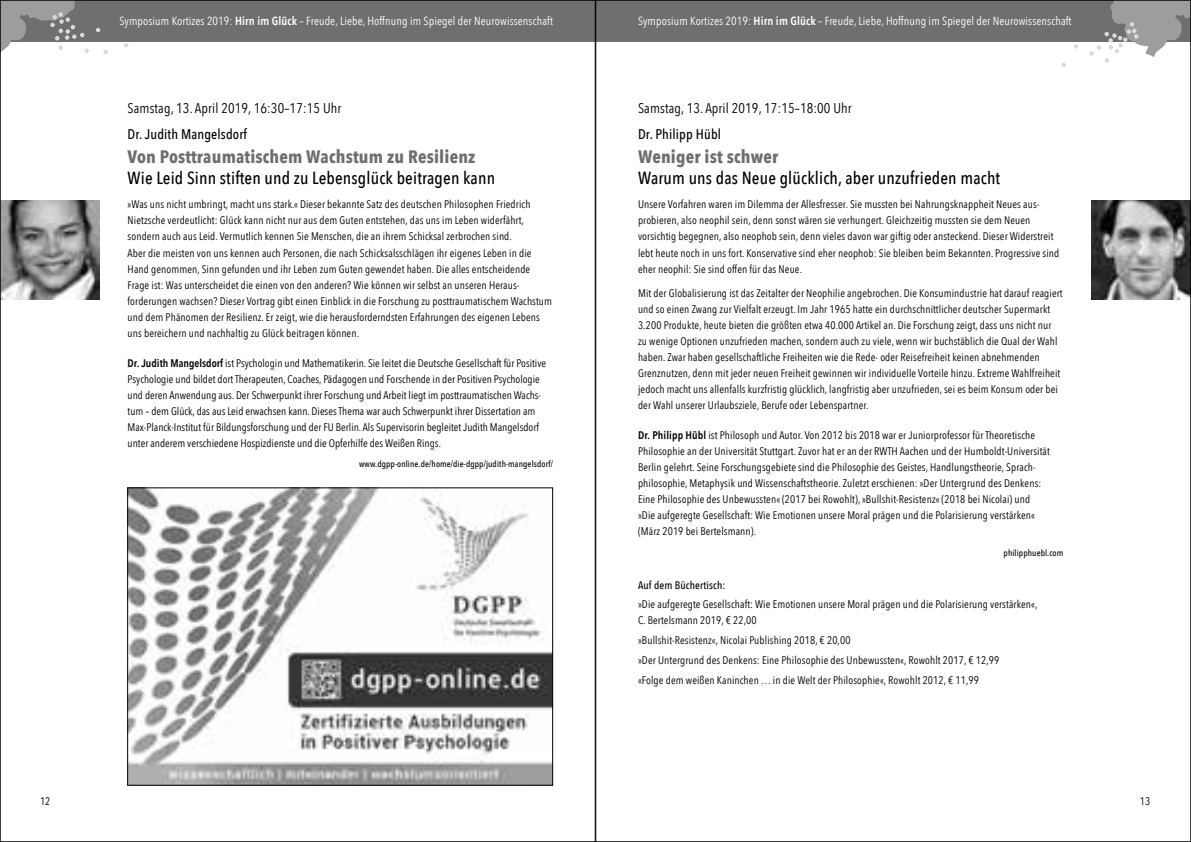
<style>
.page{position:relative;width:1191px;height:842px;background:#fff}
.page>*{position:absolute;margin:0;border:0;box-sizing:border-box;transform-origin:0 0}
.t1{font:700 18px "Avenir Next Condensed";letter-spacing:.01em;color:#706f6f}
.t2{font:500 17.5px "Avenir Next Condensed";letter-spacing:.01em;color:#000}
.t3{font:14px "Avenir Next Condensed";letter-spacing:.01em;color:#000}
.t4{font:500 14px "Avenir Next Condensed";letter-spacing:.01em;color:#000}
.t5{font:11.8px "Avenir Next Condensed";letter-spacing:.01em;color:#fff}
.t6{font:11px/16px "Avenir Next Condensed";letter-spacing:.01em;color:#000}
.t7{font:500 11px "Avenir Next Condensed";letter-spacing:.01em;color:#000}
.t8{font:500 9px "Avenir Next Condensed";letter-spacing:.01em;color:#000}
.s1{font-weight:600}
</style>
<div class="page">
<img style="left:129px;top:489px;width:422px;height:294px">
<div style="left:127px;top:487px;width:426px;height:298px;border:1px solid #000"></div>
<img style="left:1091px;top:201px;width:98px;height:99px">
<img style="left:2px;top:201px;width:97px;height:99px">
<div style="left:595px;top:0;width:596px;height:41px;background:#706f6f"></div>
<div style="left:0;top:0;width:595px;height:41px;background:#706f6f"></div>
<svg style="left:1074px;top:44px;width:4px;height:5px"></svg>
<svg style="left:1061px;top:63px;width:5px;height:4px"></svg>
<svg style="left:1089px;top:2px;width:100px;height:61px"></svg>
<svg style="left:103px;top:50px;width:5px;height:4px"></svg>
<svg style="left:124px;top:43px;width:4px;height:4px"></svg>
<svg style="left:96px;top:28px;width:4px;height:4px"></svg>
<svg style="left:2px;top:2px;width:87px;height:51px"></svg>
<p class="t5" style="left:119px;top:11px;width:435px">Symposium Kortizes 2019: <span class="s1">Hirn im Glück</span> – Freude, Liebe, Hoffnung im Spiegel der Neurowissenschaft</p>
<p class="t5" style="left:638px;top:11px;width:435px">Symposium Kortizes 2019: <span class="s1">Hirn im Glück</span> – Freude, Liebe, Hoffnung im Spiegel der Neurowissenschaft</p>
<p class="t3" style="left:128px;top:96px;width:215px">Samstag, 13. April 2019, 16:30–17:15 Uhr</p>
<p class="t4" style="left:128px;top:125px;width:121px">Dr. Judith Mangelsdorf</p>
<h1 class="t1" style="left:128px;top:146px;width:349px">Von Posttraumatischem Wachstum zu Resilienz</h1>
<h2 class="t2" style="left:128px;top:167px;width:369px">Wie Leid Sinn stiften und zu Lebensglück beitragen kann</h2>
<p class="t6" style="left:128px;top:196px;width:426px">»Was uns nicht umbringt, macht uns stark.« Dieser bekannte Satz des deutschen Philosophen Friedrich Nietzsche verdeutlicht: Glück kann nicht nur aus dem Guten entstehen, das uns im Leben widerfährt, sondern auch aus Leid. Vermutlich kennen Sie Menschen, die an ihrem Schicksal zerbrochen sind.<br>Aber die meisten von uns kennen auch Personen, die nach Schicksalsschlägen ihr eigenes Leben in die Hand genommen, Sinn gefunden und ihr Leben zum Guten gewendet haben. Die alles entscheidende Frage ist: Was unterscheidet die einen von den anderen? Wie können wir selbst an unseren Heraus&shy;forderungen wachsen? Dieser Vortrag gibt einen Einblick in die Forschung zu posttraumatischem Wachstum und dem Phänomen der Resilienz. Er zeigt, wie die herausforderndsten Erfahrungen des eigenen Lebens uns bereichern und nachhaltig zu Glück beitragen können.</p>
<p class="t6" style="left:128px;top:354px;width:420px"><span class="s1">Dr. Judith Mangelsdorf</span> ist Psychologin und Mathematikerin. Sie leitet die Deutsche Gesellschaft für Positive Psychologie und bildet dort Therapeuten, Coaches, Pädagogen und Forschende in der Positiven Psychologie und deren Anwendung aus. Der Schwerpunkt ihrer Forschung und Arbeit liegt im posttraumatischen Wachs&shy;tum – dem Glück, das aus Leid erwachsen kann. Dieses Thema war auch Schwerpunkt ihrer Dissertation am Max-Planck-Institut für Bildungsforschung und der FU Berlin. Als Supervisorin begleitet Judith Mangelsdorf unter anderem verschiedene Hospizdienste und die Opferhilfe des Weißen Rings.</p>
<p class="t8" style="left:359px;top:459px;width:195px">www.dgpp-online.de/home/die-dgpp/judith-mangelsdorf/</p>
<p class="t3" style="left:638px;top:96px;width:215px">Samstag, 13. April 2019, 17:15–18:00 Uhr</p>
<p class="t4" style="left:638px;top:125px;width:85px">Dr. Philipp Hübl</p>
<h1 class="t1" style="left:638px;top:146px;width:142px">Weniger ist schwer</h1>
<h2 class="t2" style="left:638px;top:167px;width:364px">Warum uns das Neue glücklich, aber unzufrieden macht</h2>
<p class="t6" style="left:638px;top:196px;width:423px">Unsere Vorfahren waren im Dilemma der Allesfresser. Sie mussten bei Nahrungsknappheit Neues aus&shy;probieren, also neophil sein, denn sonst wären sie verhungert. Gleichzeitig mussten sie dem Neuen vorsichtig begegnen, also neophob sein, denn vieles davon war giftig oder ansteckend. Dieser Widerstreit lebt heute noch in uns fort. Konservative sind eher neophob: Sie bleiben beim Bekannten. Progressive sind eher neophil: Sie sind offen für das Neue.</p>
<p class="t6" style="left:638px;top:285px;width:426px">Mit der Globalisierung ist das Zeitalter der Neophilie angebrochen. Die Konsumindustrie hat darauf reagiert und so einen Zwang zur Vielfalt erzeugt. Im Jahr 1965 hatte ein durchschnittlicher deutscher Supermarkt 3.200 Produkte, heute bieten die größten etwa 40.000 Artikel an. Die Forschung zeigt, dass uns nicht nur zu wenige Optionen unzufrieden machen, sondern auch zu viele, wenn wir buchstäblich die Qual der Wahl haben. Zwar haben gesellschaftliche Freiheiten wie die Rede- oder Reisefreiheit keinen abnehmenden Grenznutzen, denn mit jeder neuen Freiheit gewinnen wir individuelle Vorteile hinzu. Extreme Wahlfreiheit jedoch macht uns allenfalls kurzfristig glücklich, langfristig aber unzufrieden, sei es beim Konsum oder bei der Wahl unserer Urlaubsziele, Berufe oder Lebenspartner.</p>
<p class="t6" style="left:638px;top:427px;width:413px"><span class="s1">Dr. Philipp Hübl</span> ist Philosoph und Autor. Von 2012 bis 2018 war er Juniorprofessor für Theoretische Philosophie an der Universität Stuttgart. Zuvor hat er an der RWTH Aachen und der Humboldt-Universität Berlin gelehrt. Seine Forschungsgebiete sind die Philosophie des Geistes, Handlungstheorie, Sprach&shy;philosophie, Metaphysik und Wissenschaftstheorie. Zuletzt erschienen: »Der Untergrund des Denkens:<br>Eine Philosophie des Unbewussten« (2017 bei Rowohlt), »Bullshit-Resistenz« (2018 bei Nicolai) und »Die aufgeregte Gesellschaft: Wie Emotionen unsere Moral prägen und die Polarisierung verstärken« (März 2019 bei Bertelsmann).</p>
<p class="t8" style="left:1003px;top:547px;width:61px">philipphuebl.com</p>
<p class="t7" style="left:638px;top:578px;width:89px">Auf dem Büchertisch:</p>
<p class="t6" style="left:638px;top:595px;width:401px">»Die aufgeregte Gesellschaft: Wie Emotionen unsere Moral prägen und die Polarisierung verstärken«,<br>C. Bertelsmann 2019, € 22,00</p>
<p class="t6" style="left:638px;top:629px;width:363px;line-height:20.3px">»Bullshit-Resistenz«, Nicolai Publishing 2018, € 20,00<br>»Der Untergrund des Denkens: Eine Philosophie des Unbewussten«, Rowohlt 2017, € 12,99 «Folge dem weißen Kaninchen … in die Welt der Philosophie«, Rowohlt 2012, € 11,99</p>
<p class="t6" style="left:40px;top:792px;width:12px">12</p>
<p class="t6" style="left:1140px;top:792px;width:12px">13</p>
</div>
